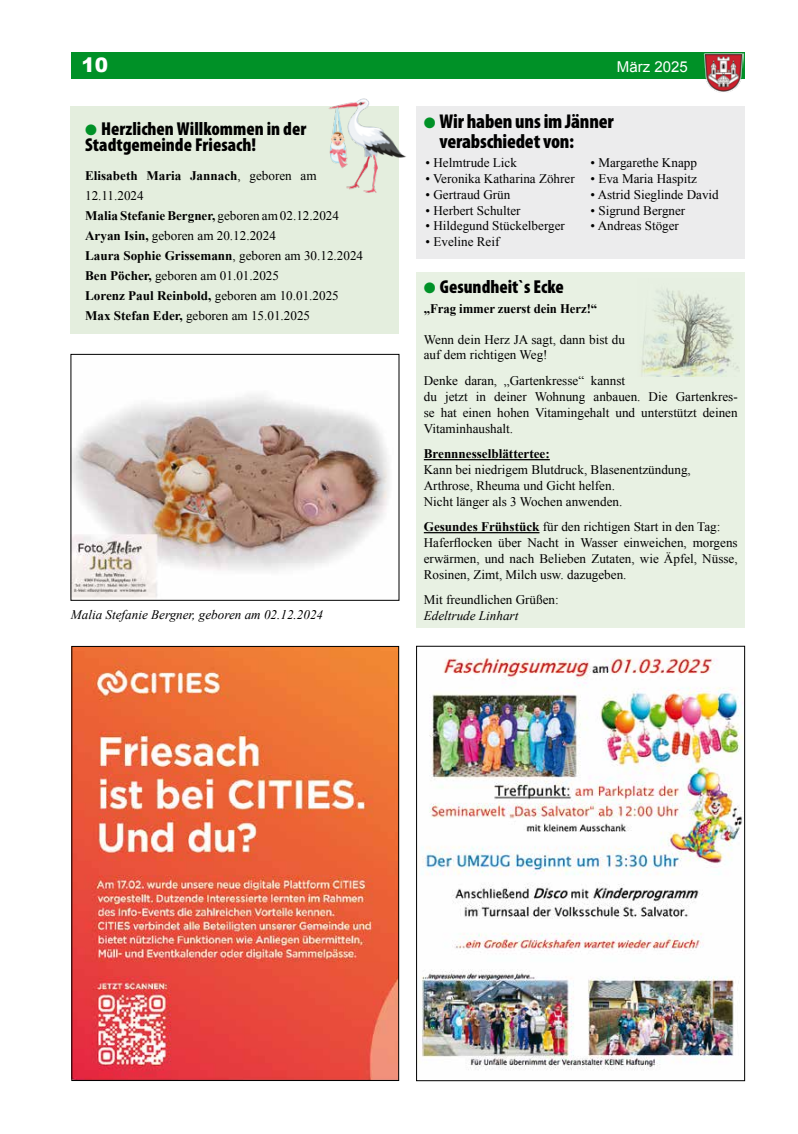
<style>
.page{position:relative;width:798px;height:1134px;background:#fff}
.page>*{position:absolute;margin:0;border:0;box-sizing:border-box;transform-origin:0 0}
.t1{font:900 condensed 20px/19.2px "Myriad Pro";letter-spacing:-.01em;color:#000}
.t2{font:900 20px "Arial";color:#fff}
.t3{font:900 condensed 18.75px/16.5px "Myriad Pro";color:#000}
.t4{font:15px "Arial";color:#fff}
.t5{font:13.12px/15.8px "Times New Roman";color:#000}
.t6{font:italic 13.12px "Times New Roman";color:#000}
.t7{font:700 13.12px "Times New Roman";letter-spacing:-.005em;color:#000}
.s1{color:#009127}
.s2{font-weight:700}
</style>
<div class="page">
<div style="left:71px;top:52px;width:673px;height:26px;background:#009127"></div>
<img style="left:703px;top:53px;width:40px;height:40px">
<div style="left:71px;top:106px;width:328px;height:228px;background:#e4eede"></div>
<img style="left:73px;top:395px;width:316px;height:203px">
<img style="left:328px;top:98px;width:78px;height:95px">
<div style="left:416px;top:106px;width:328px;height:153px;background:#ececed"></div>
<div style="left:416px;top:272px;width:328px;height:355px;background:#e8f1e3"></div>
<hr style="left:423px;top:459px;width:126px;height:1px;background:#000">
<hr style="left:423px;top:532px;width:116px;height:1px;background:#000">
<img style="left:641px;top:289px;width:97px;height:88px">
<img style="left:73px;top:648px;width:324px;height:431px">
<div style="left:71px;top:646px;width:328px;height:435px;border:1px solid #000"></div>
<img style="left:421px;top:658px;width:321px;height:412px">
<div style="left:416px;top:646px;width:328px;height:435px;border:1px solid #000"></div>
<h1 class="t2" style="left:81px;top:51px;width:28px">10</h1>
<p class="t4" style="left:616px;top:57px;width:72px">März 2025</p>
<h2 class="t3" style="left:85px;top:119px;width:222px"><span class="s1">●</span> Herzlichen Willkommen in der<br>Stadtgemeinde Friesach!</h2>
<p class="t5" style="left:85px;top:165px;width:279px;line-height:20px"><span class="s2">Elisabeth Maria Jannach</span>, geboren am 12.11.2024<br><span class="s2">Malia Stefanie Bergner,</span> geboren am 02.12.2024<br><span class="s2">Aryan Isin,</span> geboren am 20.12.2024<br><span class="s2">Laura Sophie Grissemann</span>, geboren am 30.12.2024<br><span class="s2">Ben Pöcher,</span> geboren am 01.01.2025<br><span class="s2">Lorenz Paul Reinbold,</span> geboren am 10.01.2025<br><span class="s2">Max Stefan Eder,</span> geboren am 15.01.2025</p>
<p class="t6" style="left:71px;top:606px;width:254px">Malia Stefanie Bergner, geboren am 02.12.2024</p>
<h1 class="t1" style="left:439px;top:112px;width:176px;text-indent:-16px"><span class="s1">●</span> Wir haben uns im Jänner verabschiedet von:</h1>
<p class="t5" style="left:425px;top:155px;width:93px">• Helmtrude Lick</p>
<p class="t5" style="left:425px;top:171px;width:151px">• Veronika Katharina Zöhrer</p>
<p class="t5" style="left:425px;top:186px;width:86px">• Gertraud Grün</p>
<p class="t5" style="left:425px;top:202px;width:96px">• Herbert Schulter</p>
<p class="t5" style="left:425px;top:218px;width:141px">• Hildegund Stückelberger</p>
<p class="t5" style="left:425px;top:234px;width:75px">• Eveline Reif</p>
<p class="t5" style="left:590px;top:155px;width:108px">• Margarethe Knapp</p>
<p class="t5" style="left:590px;top:171px;width:108px">• Eva Maria Haspitz</p>
<p class="t5" style="left:590px;top:186px;width:130px">• Astrid Sieglinde David</p>
<p class="t5" style="left:590px;top:202px;width:96px">• Sigrund Bergner</p>
<p class="t5" style="left:590px;top:218px;width:90px">• Andreas Stöger</p>
<h2 class="t3" style="left:423px;top:278px;width:141px"><span class="s1">●</span> Gesundheit`s Ecke</h2>
<p class="t7" style="left:423px;top:299px;width:175px">„Frag immer zuerst dein Herz!“</p>
<p class="t5" style="left:423px;top:331px;width:203px">Wenn dein Herz JA sagt, dann bist du auf dem richtigen Weg!</p>
<p class="t5" style="left:423px;top:373px;width:315px">Denke daran, „Gartenkresse“ kannst<br>du jetzt in deiner Wohnung anbauen. Die Gartenkres&shy;se hat einen hohen Vitamingehalt und unterstützt deinen Vitaminhaushalt.</p>
<p class="t7" style="left:423px;top:445px;width:127px">Brennnesselblättertee:</p>
<p class="t5" style="left:423px;top:461px;width:268px">Kann bei niedrigem Blutdruck, Blasenentzündung,<br>Arthrose, Rheuma und Gicht helfen.<br>Nicht länger als 3 Wochen anwenden.</p>
<p class="t5" style="left:423px;top:519px;width:315px"><span class="s2">Gesundes Frühstück</span> für den richtigen Start in den Tag:<br>Haferflocken über Nacht in Wasser einweichen, morgens erwärmen, und nach Belieben Zutaten, wie Äpfel, Nüsse, Rosinen, Zimt, Milch usw. dazugeben.</p>
<p class="t5" style="left:423px;top:592px;width:136px">Mit freundlichen Grüßen:</p>
<p class="t6" style="left:423px;top:607px;width:96px">Edeltrude Linhart</p>
</div>
